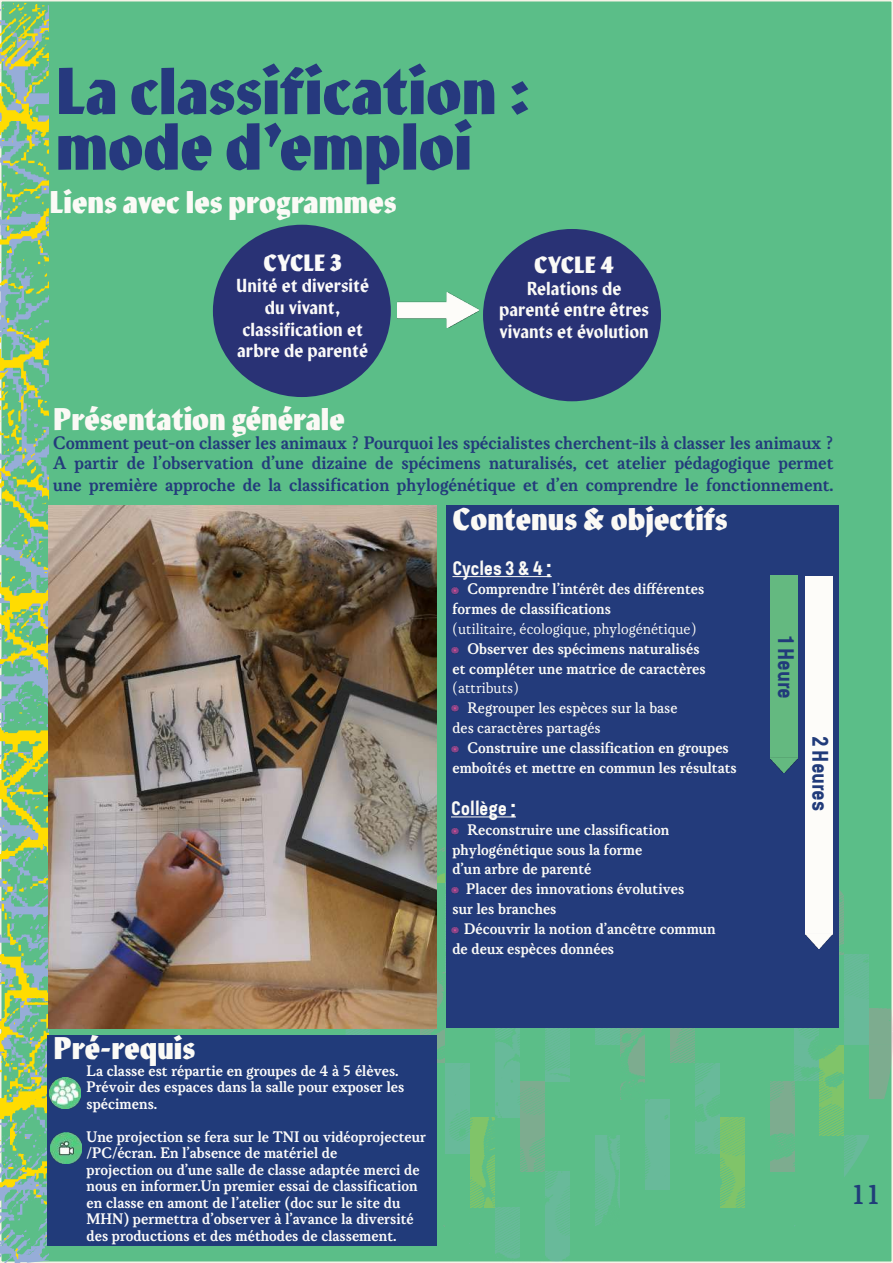
<style>
.page{position:relative;width:893px;height:1263px;background:#fff}
.page>*{position:absolute;margin:0;border:0;box-sizing:border-box;transform-origin:0 0}
.t1{font:700 condensed 63px/55.5px "Manofa";color:#26397e}
.t2{font:700 condensed 30px "Manofa";color:#fbf9f5}
.t3{font:700 condensed 30px "Manofa";color:#fbfaf6}
.t4{font:30px "Korpus C";color:#203d79}
.t5{font:700 22.5px "Bond 4 F";color:#213b7a}
.t6{font:700 condensed 22.5px "Manofa";color:#fbfaf9}
.t7{font:700 condensed 22.5px "Manofa";color:#fbfaf6}
.t8{font:19.5px/19.5px "Korpus C";color:#233b7b}
.t9{font:700 19.5px "Bond 4 F";color:#fbfaf6}
.t10{font:condensed 18px/21.6px "Manofa";color:#fbfaf9;text-align:center}
.t11{font:condensed 18px/21.6px "Manofa";color:#fbfaf6;text-align:center}
.t12{font:16.5px/16.5px "Korpus C";color:#fbfaf9}
.t13{font:16.5px/19.8px "Korpus C";color:#fbfaf6}
.t14{font:16.5px "Korpus A";color:#fbfaf6}
.t15{font:16.5px/19.8px "Korpus B";color:#fbfaf6}
</style>
<div class="page">
<div style="left:1px;top:1px;width:891px;height:1261px;background:#5bbe88"></div>
<svg style="left:0;top:0;width:48px;height:1263px"></svg>
<div style="left:869px;top:1009px;width:24px;height:36px;background:#7dac8f"></div>
<div style="left:869px;top:865px;width:24px;height:54px;background:#5bbe88"></div>
<div style="left:844px;top:955px;width:25px;height:90px;background:#68ba9a"></div>
<svg style="left:839px;top:889px;width:5px;height:66px"></svg>
<svg style="left:794px;top:1028px;width:25px;height:17px"></svg>
<div style="left:869px;top:1189px;width:24px;height:36px;background:#5bbe88"></div>
<svg style="left:869px;top:1045px;width:24px;height:54px"></svg>
<div style="left:844px;top:1135px;width:25px;height:90px;background:linear-gradient(to bottom,#63bb94,#58bf84)"></div>
<svg style="left:819px;top:1045px;width:25px;height:90px;fill:#7bc46d"></svg>
<svg style="left:770px;top:1081px;width:24px;height:90px;fill:#7dac8f"></svg>
<svg style="left:720px;top:1117px;width:25px;height:90px;background:#78c26e"></svg>
<div style="left:794px;top:1045px;width:25px;height:36px;background:linear-gradient(to bottom,#65bb96,#61bc91)"></div>
<hr style="left:769px;top:1261px;width:25px;height:2px;background:#f171ab">
<hr style="left:794px;top:1225px;width:2px;height:36px;background:#96add8">
<svg style="left:670px;top:1028px;width:25px;height:17px"></svg>
<svg style="left:620px;top:1028px;width:25px;height:17px"></svg>
<div style="left:595px;top:955px;width:25px;height:90px;background:#67ba98"></div>
<div style="left:545px;top:991px;width:25px;height:54px;background:#66ba98"></div>
<div style="left:495px;top:1027px;width:25px;height:18px;background:#62bb92"></div>
<div style="left:695px;top:1063px;width:25px;height:90px;background:linear-gradient(to bottom,#65bb95,#65bb96)"></div>
<svg style="left:670px;top:1045px;width:25px;height:18px"></svg>
<div style="left:645px;top:1099px;width:25px;height:90px;background:#68ba9a"></div>
<svg style="left:620px;top:1045px;width:25px;height:54px"></svg>
<div style="left:595px;top:1135px;width:25px;height:90px;background:linear-gradient(to bottom,#68ba9a,#5fbc8e)"></div>
<div style="left:545px;top:1171px;width:25px;height:54px;background:#68ba9a"></div>
<svg style="left:520px;top:1081px;width:25px;height:90px;background:#77ae8e"></svg>
<div style="left:495px;top:1207px;width:25px;height:18px;background:#66ba97"></div>
<svg style="left:470px;top:1117px;width:25px;height:90px;fill:#7dc46b"></svg>
<div style="left:545px;top:1045px;width:25px;height:36px;background:#67ba98"></div>
<div style="left:495px;top:1045px;width:25px;height:72px;background:#68ba9a"></div>
<hr style="left:520px;top:1261px;width:25px;height:2px;background:#f171ab">
<div style="left:545px;top:1225px;width:25px;height:36px;background:#68ba9a"></div>
<svg style="left:495px;top:1225px;width:25px;height:38px"></svg>
<svg style="left:420px;top:973px;width:25px;height:72px"></svg>
<svg style="left:445px;top:883px;width:1px;height:90px"></svg>
<svg style="left:437px;top:873px;width:8px;height:10px"></svg>
<div style="left:346px;top:955px;width:24px;height:90px;background:linear-gradient(to right,#65bb96,#66ba98)"></div>
<div style="left:445px;top:1063px;width:25px;height:90px;background:linear-gradient(to bottom,#68ba9a,#65bb96)"></div>
<svg style="left:437px;top:1045px;width:8px;height:18px"></svg>
<div style="left:48px;top:1035px;width:389px;height:211px;background:#213b7a"></div>
<img style="left:213px;top:225px;width:178px;height:172px">
<img style="left:483px;top:229px;width:178px;height:172px">
<div style="left:446px;top:506px;width:393px;height:522px;background:#233b7b"></div>
<hr style="left:452px;top:576px;width:100px;height:1px;background:#fbfaf6">
<hr style="left:451px;top:816px;width:65px;height:1px;background:#fbfaf6">
<img style="left:48px;top:506px;width:389px;height:522px">
<img style="left:397px;top:292px;width:82px;height:36px">
<img style="left:451px;top:646px;width:8px;height:8px">
<img style="left:451px;top:587px;width:8px;height:8px">
<img style="left:451px;top:704px;width:8px;height:8px">
<img style="left:451px;top:745px;width:8px;height:8px">
<img style="left:451px;top:827px;width:8px;height:8px">
<img style="left:451px;top:886px;width:8px;height:8px">
<img style="left:451px;top:926px;width:8px;height:8px">
<img style="left:50px;top:1077px;width:31px;height:31px">
<img style="left:50px;top:1132px;width:31px;height:31px">
<div style="left:770px;top:575px;width:27px;height:165px;background:#64b980"></div>
<img style="left:770px;top:740px;width:27px;height:33px">
<div style="left:805px;top:576px;width:27px;height:335px;background:#fdfcf9"></div>
<img style="left:805px;top:911px;width:27px;height:37px">
<h1 class="t1" style="left:56px;top:58px;width:476px">La classification : mode d’emploi</h1>
<h2 class="t3" style="left:49px;top:176px;width:349px">Liens avec les programmes</h2>
<h3 class="t6" style="left:263px;top:243px;width:80px">CYCLE 3</h3>
<p class="t10" style="left:236px;top:274px;width:134px">Unité et diversité du vivant, classification et arbre de parenté</p>
<h3 class="t7" style="left:534px;top:245px;width:82px">CYCLE 4</h3>
<p class="t11" style="left:499px;top:276px;width:151px">Relations de parenté entre êtres vivants et évolution</p>
<h2 class="t2" style="left:53px;top:392px;width:293px">Présentation générale</h2>
<p class="t8" style="left:53px;top:434px;width:782px">Comment peut-on classer les animaux ? Pourquoi les spécialistes cherchent-ils à classer les animaux ?<br>A partir de l’observation d’une dizaine de spécimens naturalisés, cet atelier pédagogique permet</p>
<p class="t8" style="left:53px;top:476px;width:782px">une première approche de la classification phylogénétique et d’en comprendre le fonctionnement.</p>
<h2 class="t2" style="left:452px;top:492px;width:276px">Contenus &amp; objectifs</h2>
<p class="t9" style="left:452px;top:556px;width:101px">Cycles 3 &amp; 4 :</p>
<p class="t13" style="left:452px;top:579px;width:253px;text-indent:15px">Comprendre l’intérêt des différentes formes de classifications</p>
<p class="t14" style="left:452px;top:619px;width:245px">(utilitaire, écologique, phylogénétique)</p>
<p class="t13" style="left:452px;top:639px;width:255px;text-align:center">Observer des spécimens naturalisés<br>et compléter une matrice de caractères</p>
<p class="t14" style="left:452px;top:679px;width:68px">(attributs)</p>
<p class="t15" style="left:452px;top:698px;width:227px;text-indent:15px">Regrouper les espèces sur la base des caractères partagés</p>
<p class="t13" style="left:452px;top:738px;width:286px;text-align:center">Construire une classification en groupes emboîtés et mettre en commun les résultats</p>
<p class="t9" style="left:451px;top:796px;width:67px">Collège :</p>
<p class="t13" style="left:452px;top:820px;width:218px;text-indent:15px">Reconstruire une classification phylogénétique sous la forme d’un arbre de parenté</p>
<p class="t13" style="left:452px;top:879px;width:233px;text-indent:14px">Placer des innovations évolutives sur les branches</p>
<p class="t13" style="left:452px;top:919px;width:265px;text-indent:12px">Découvrir la notion d’ancêtre commun de deux espèces données</p>
<h3 class="t5" style="left:800px;top:636px;width:64px;rotate:90deg">1 Heure</h3>
<h3 class="t5" style="left:834px;top:736px;width:77px;rotate:90deg">2 Heures</h3>
<h2 class="t3" style="left:54px;top:1021px;width:143px">Pré-requis</h2>
<p class="t12" style="left:87px;top:1062px;width:319px">La classe est répartie en groupes de 4 à 5 élèves.<br>Prévoir des espaces dans la salle pour exposer les spécimens.</p>
<p class="t12" style="left:87px;top:1128px;width:341px">Une projection se fera sur le TNI ou vidéoprojecteur /PC/écran. En l’absence de matériel de<br>projection ou d’une salle de classe adaptée merci de nous en informer.Un premier essai de classification en classe en amont de l’atelier (doc sur le site du MHN) permettra d’observer à l’avance la diversité des productions et des méthodes de classement.</p>
<h2 class="t4" style="left:851px;top:1178px;width:32px">11</h2>
</div>
